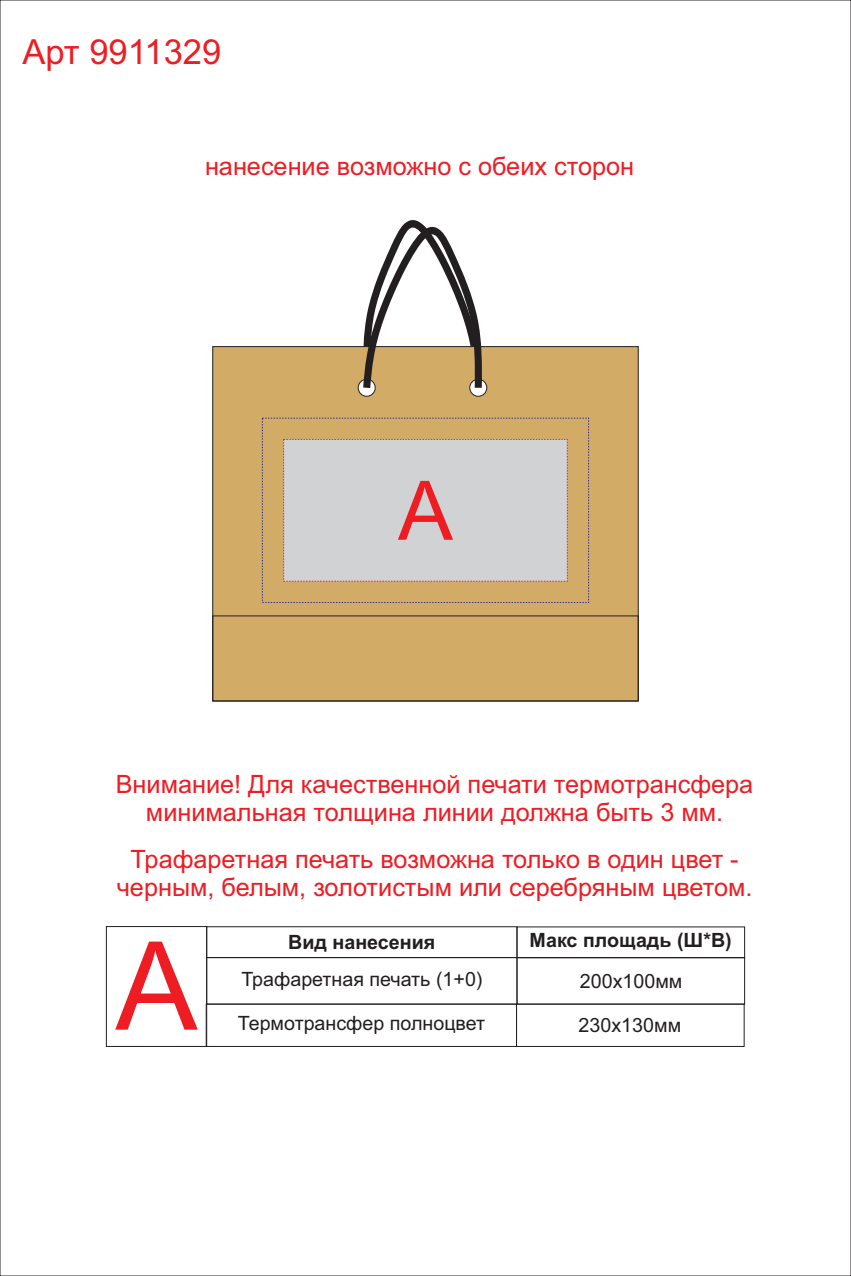
<style>
.page{position:relative;width:851px;height:1276px;background:#fff}
.page>*{position:absolute;margin:0;border:0;box-sizing:border-box;transform-origin:0 0}
.t1{font:122.95px "Arial";color:#ee1d23}
.t2{font:82.25px "Arial";color:#ee1d23}
.t3{font:34.55px "Arial";color:#ee1d23}
.t4{font:25.25px/28.2px "Arial";color:#ee1d23;text-align:center}
.t5{font:19.65px "Arial";color:#231f20}
.t6{font:700 19.65px "Arial";color:#231f20}
</style>
<div class="page">
<div style="left:206px;top:926px;width:311px;height:32px;border:1px solid #231f20"></div>
<div style="left:206px;top:957px;width:311px;height:47px;border:1px solid #231f20"></div>
<div style="left:516px;top:926px;width:228px;height:32px;border:1px solid #231f20"></div>
<div style="left:106px;top:926px;width:101px;height:120px;border:1px solid #231f20"></div>
<div style="left:212px;top:346px;width:426px;height:353px;background:#d2ab66"></div>
<div style="left:358px;top:379px;width:17px;height:17px;background:#fff;border:1px solid #231f20;border-radius:50%"></div>
<div style="left:469px;top:379px;width:18px;height:17px;background:#fff;border:1px solid #231f20;border-radius:50%"></div>
<svg style="left:363px;top:220px;width:119px;height:168px"></svg>
<div style="left:212px;top:616px;width:426px;height:85px;border:1px solid #231f20"></div>
<div style="left:283px;top:439px;width:284px;height:142px;background:#d1d2d4"></div>
<div style="left:206px;top:1003px;width:311px;height:43px;border:1px solid #231f20"></div>
<div style="left:516px;top:1003px;width:228px;height:43px;border:1px solid #231f20"></div>
<h3 class="t3" style="left:22px;top:39px;width:200px">Арт 9911329</h3>
<p class="t4" style="left:205px;top:154px;width:430px">нанесение возможно с обеих сторон</p>
<h2 class="t2" style="left:398px;top:480px;width:56px">A</h2>
<p class="t4" style="left:116px;top:772px;width:639px">Внимание! Для качественной печати термотрансфера минимальная толщина линии должна быть 3 мм.</p>
<p class="t4" style="left:117px;top:847px;width:637px">Трафаретная печать возможна только в один цвет - черным, белым, золотистым или серебряным цветом.</p>
<h1 class="t1" style="left:115px;top:940px;width:84px">A</h1>
<p class="t6" style="left:288px;top:934px;width:148px">Вид нанесения</p>
<p class="t6" style="left:529px;top:933px;width:204px">Макс площадь (Ш*В)</p>
<p class="t5" style="left:241px;top:971px;width:242px">Трафаретная печать (1+0)</p>
<p class="t5" style="left:579px;top:973px;width:104px">200х100мм</p>
<p class="t5" style="left:238px;top:1016px;width:249px">Термотрансфер полноцвет</p>
<p class="t5" style="left:578px;top:1018px;width:104px">230х130мм</p>
</div>
